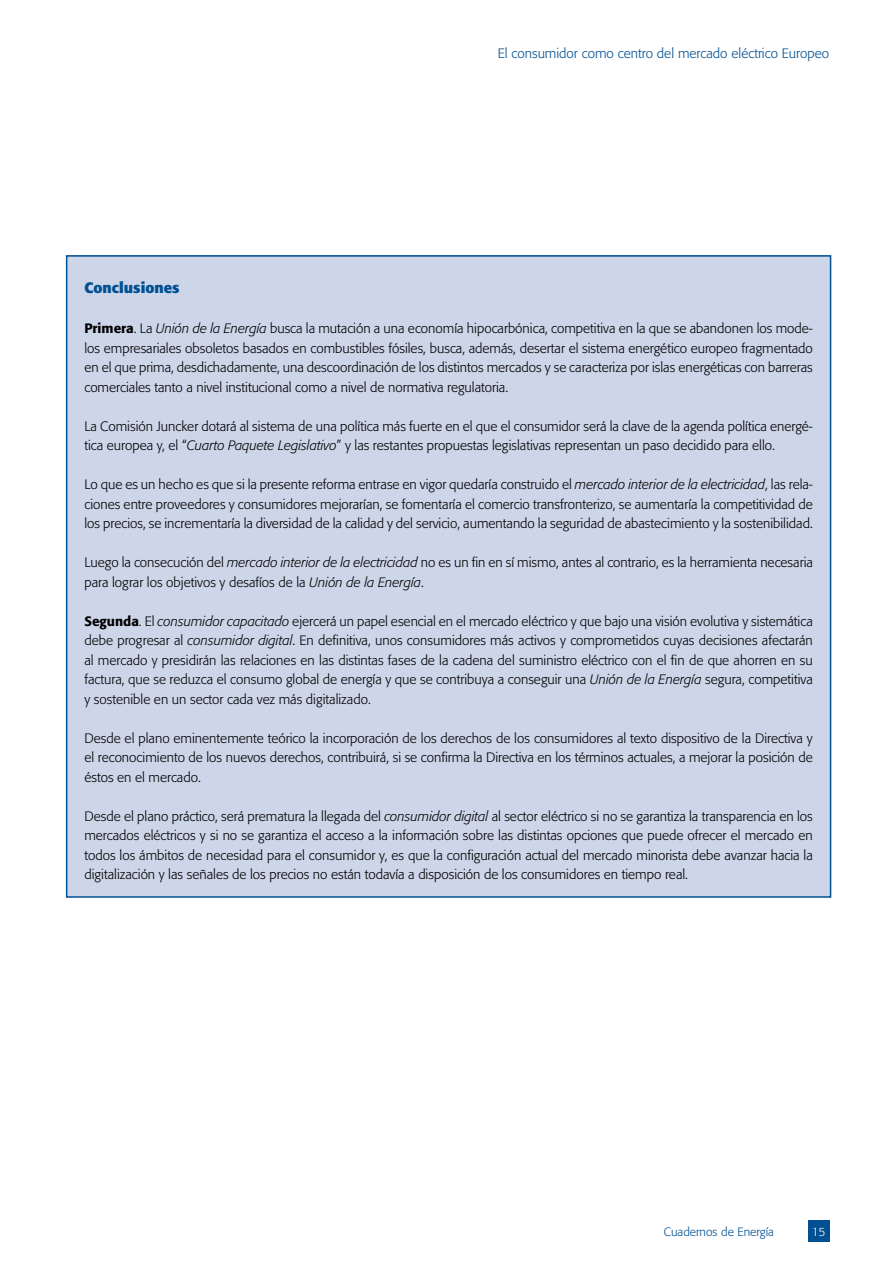
<style>
.page{position:relative;width:893px;height:1263px;background:#fff}
.page>*{position:absolute;margin:0;border:0;box-sizing:border-box;transform-origin:0 0}
.t1{font:700 15px "Formata";color:#005092}
.t2{font:300 13.5px/19.5px "Formata";color:#000;text-align:justify}
.t3{font:300 13.5px "Formata";color:#005092}
.t4{font:300 12px "Formata";color:#005092}
.t5{font:300 12px "Formata";color:#fff}
.s1{font-weight:500}
.s2{font-style:italic}
</style>
<div class="page">
<div style="left:808px;top:1220px;width:21px;height:22px;background:#005092"></div>
<div style="left:67px;top:256px;width:764px;height:641px;background:#cdd5e9"></div>
<p class="t3" style="left:498px;top:46px;width:333px">El consumidor como centro del mercado eléctrico Europeo</p>
<p class="t1" style="left:84px;top:278px;width:97px">Conclusiones</p>
<p class="t2" style="left:84px;top:319px;width:730px"><span class="s1">Primera</span>. La <span class="s2">Unión de la Energía</span> busca la mutación a una economía hipocarbónica, competitiva en la que se abandonen los mode&shy;los empresariales obsoletos basados en combustibles fósiles, busca, además, desertar el sistema energético europeo fragmentado en el que prima, desdichadamente, una descoordinación de los distintos mercados y se caracteriza por islas energéticas con barreras comerciales tanto a nivel institucional como a nivel de normativa regulatoria.</p>
<p class="t2" style="left:84px;top:416px;width:730px">La Comisión Juncker dotará al sistema de una política más fuerte en el que el consumidor será la clave de la agenda política energé&shy;tica europea y, el “<span class="s2">Cuarto Paquete Legislativo</span>” y las restantes propuestas legislativas representan un paso decidido para ello.</p>
<p class="t2" style="left:84px;top:475px;width:730px">Lo que es un hecho es que si la presente reforma entrase en vigor quedaría construido el <span class="s2">mercado interior de la electricidad</span>, las rela&shy;ciones entre proveedores y consumidores mejorarían, se fomentaría el comercio transfronterizo, se aumentaría la competitividad de los precios, se incrementaría la diversidad de la calidad y del servicio, aumentando la seguridad de abastecimiento y la sostenibilidad.</p>
<p class="t2" style="left:84px;top:553px;width:730px">Luego la consecución del <span class="s2">mercado interior de la electricidad</span> no es un fin en sí mismo, antes al contrario, es la herramienta necesaria para lograr los objetivos y desafíos de la <span class="s2">Unión de la Energía</span>.</p>
<p class="t2" style="left:84px;top:611px;width:730px"><span class="s1">Segunda</span>. El <span class="s2">consumidor capacitado</span> ejercerá un papel esencial en el mercado eléctrico y que bajo una visión evolutiva y sistemática debe progresar al <span class="s2">consumidor digital</span>. En definitiva, unos consumidores más activos y comprometidos cuyas decisiones afectarán al mercado y presidirán las relaciones en las distintas fases de la cadena del suministro eléctrico con el fin de que ahorren en su factura, que se reduzca el consumo global de energía y que se contribuya a conseguir una <span class="s2">Unión de la Energía</span> segura, competitiva y sostenible en un sector cada vez más digitalizado.</p>
<p class="t2" style="left:84px;top:728px;width:730px">Desde el plano eminentemente teórico la incorporación de los derechos de los consumidores al texto dispositivo de la Directiva y el reconocimiento de los nuevos derechos, contribuirá, si se confirma la Directiva en los términos actuales, a mejorar la posición de éstos en el mercado.</p>
<p class="t2" style="left:84px;top:806px;width:730px">Desde el plano práctico, será prematura la llegada del <span class="s2">consumidor digital</span> al sector eléctrico si no se garantiza la transparencia en los mercados eléctricos y si no se garantiza el acceso a la información sobre las distintas opciones que puede ofrecer el mercado en todos los ámbitos de necesidad para el consumidor y, es que la configuración actual del mercado minorista debe avanzar hacia la digitalización y las señales de los precios no están todavía a disposición de los consumidores en tiempo real.</p>
<p class="t4" style="left:664px;top:1224px;width:112px">Cuadernos de Energía</p>
<p class="t5" style="left:812px;top:1224px;width:15px">15</p>
</div>
